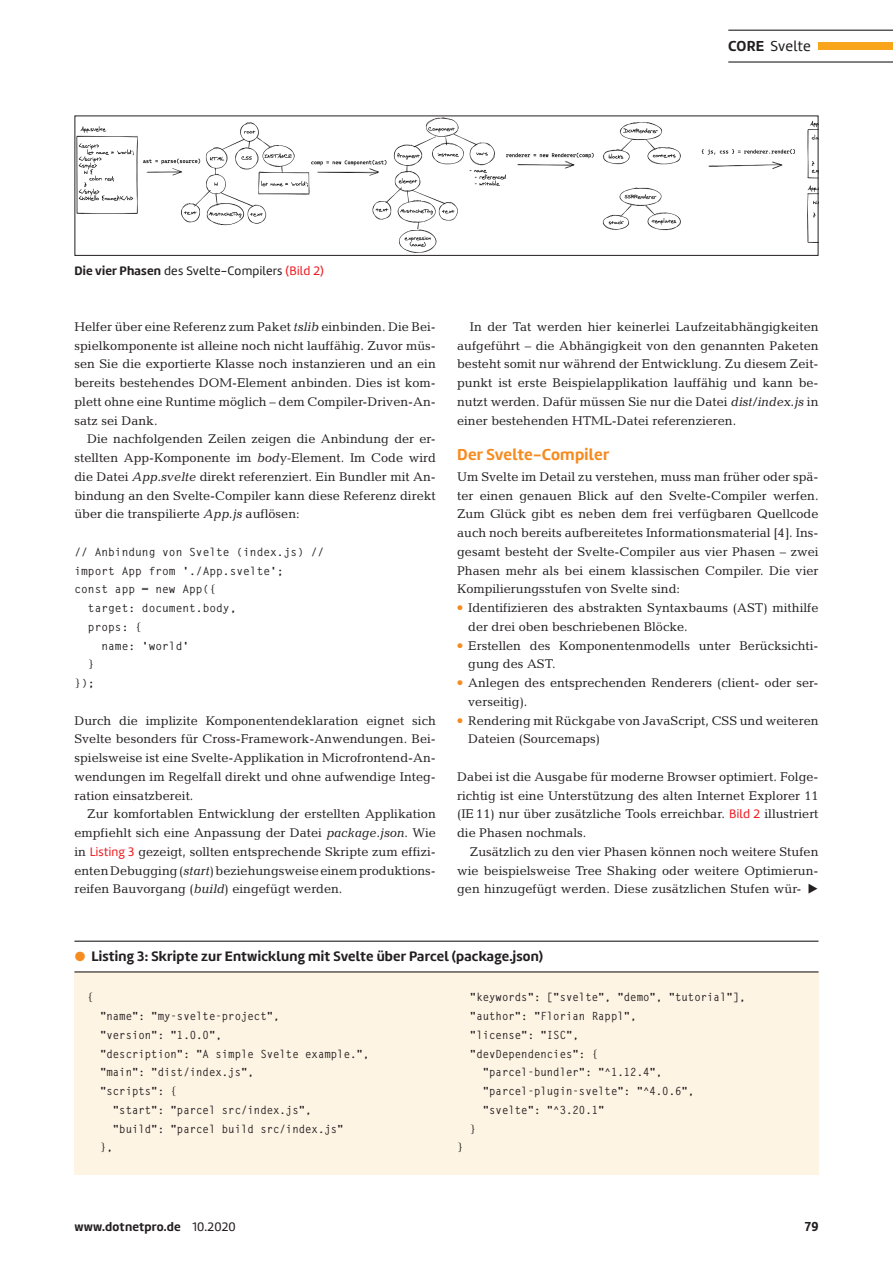
<style>
.page{position:relative;width:893px;height:1263px;background:#fff}
.page>*{position:absolute;margin:0;border:0;box-sizing:border-box;transform-origin:0 0}
.IR_00_fliesstext_hea{font:700 16.5px "Amelia";letter-spacing:.015em;color:#f68b1f}
.IR_40_seitenstrecke{font:15px "Amelia";letter-spacing:.01em;color:#231f20}
.t1{font:700 14.25px "Amelia";letter-spacing:.015em;color:#231f20}
.IR_40_seitenstrecke-2{font:700 13.5px "Amelia";color:#231f20}
.t2{font:12.75px/18.8px "Candida Std";color:#231f20;text-align:justify}
.t3{font:12.75px "Amelia";letter-spacing:.015em;color:#231f20}
.IR_40_seitenstrecke-3{font:700 12.75px "Amelia";letter-spacing:.015em;color:#231f20}
.IR_02_kasten_listing{font:700 11.25px "Letter Gothic Std";color:#231f20;scale:.95 1}
.IR_00_fliesstext_lis{font:700 11.25px "Letter Gothic Std";color:#231f20}
.s1{font-weight:700}
.s2{color:#ee1d23}
.s3{font-style:italic}
.s4{font-family:"Amelia";color:#ee1d23}
.s5{font-weight:400}
</style>
<div class="page">
<hr style="left:728px;top:30px;width:165px;height:1px;background:#231f20">
<hr style="left:728px;top:61px;width:165px;height:2px;background:#231f20">
<div style="left:819px;top:42px;width:74px;height:8px;background:#f9a51b"></div>
<img style="left:76px;top:117px;width:741px;height:136px">
<div style="left:74px;top:115px;width:745px;height:141px;border:1px solid #231f20"></div>
<div style="left:74px;top:972px;width:745px;height:203px;background:#fef4e4"></div>
<hr style="left:74px;top:941px;width:745px;height:1px;background:#231f20">
<hr style="left:74px;top:971px;width:745px;height:1px;background:#231f20">
<p class="IR_40_seitenstrecke" style="left:728px;top:37px;width:84px"><span class="s1">CORE</span> Svelte</p>
<p class="t3" style="left:74px;top:263px;width:251px"><span class="s1">Die vier Phasen</span> des Svelte-Compilers <span class="s2">(Bild 2)</span></p>
<p class="t2" style="left:74px;top:317px;width:363px">Helfer über eine Referenz zum Paket <span class="s3">tslib</span> einbinden. Die Bei&shy;spielkomponente ist alleine noch nicht lauffähig. Zuvor müs&shy;sen Sie die exportierte Klasse noch instanzieren und an ein bereits bestehendes DOM-Element anbinden. Dies ist kom&shy;plett ohne eine Runtime möglich – dem Compiler-Driven-An&shy;satz sei Dank.</p>
<p class="t2" style="left:74px;top:430px;width:363px;text-indent:13px">Die nachfolgenden Zeilen zeigen die Anbindung der er&shy;stellten App-Komponente im <span class="s3">body-</span>Element. Im Code wird die Datei <span class="s3">App.svelte</span> direkt referenziert. Ein Bundler mit An&shy;bindung an den Svelte-Compiler kann diese Referenz direkt über die transpilierte <span class="s3">App.js</span> auflösen:</p>
<p class="IR_00_fliesstext_lis" style="left:74px;top:545px;width:251px">// Anbindung von Svelte (index.js) //</p>
<p class="IR_00_fliesstext_lis" style="left:74px;top:564px;width:211px">import App from './App.svelte';</p>
<p class="IR_00_fliesstext_lis" style="left:74px;top:582px;width:143px">const app = new App({</p>
<p class="IR_00_fliesstext_lis" style="left:88px;top:601px;width:150px">target: document.body,</p>
<p class="IR_00_fliesstext_lis" style="left:88px;top:620px;width:55px">props: {</p>
<p class="IR_00_fliesstext_lis" style="left:101px;top:639px;width:89px">name: 'world'</p>
<p class="IR_00_fliesstext_lis" style="left:88px;top:657px;width:8px">}</p>
<p class="IR_00_fliesstext_lis" style="left:74px;top:676px;width:22px">});</p>
<p class="t2" style="left:74px;top:711px;width:363px">Durch die implizite Komponentendeklaration eignet sich Svelte besonders für Cross-Framework-Anwendungen. Bei&shy;spielsweise ist eine Svelte-Applikation in Microfrontend-An&shy;wendungen im Regelfall direkt und ohne aufwendige Integ&shy;ration einsatzbereit.</p>
<p class="t2" style="left:74px;top:805px;width:363px;text-align:left;text-indent:13px">Zur komfortablen Entwicklung der erstellten Applikation empfiehlt sich eine Anpassung der Datei <span class="s3">package.json</span>. Wie in <span class="s4">Listing 3</span> gezeigt, sollten entsprechende Skripte zum effizi&shy;enten Debugging (<span class="s3">start</span>) beziehungsweise einem produktions&shy;reifen Bauvorgang (<span class="s3">build</span>) eingefügt werden.</p>
<p class="t2" style="left:457px;top:317px;width:363px;text-indent:13px">In der Tat werden hier keinerlei Laufzeitabhängigkeiten aufgeführt – die Abhängigkeit von den genannten Paketen besteht somit nur während der Entwicklung. Zu diesem Zeit&shy;punkt ist erste Beispielapplikation lauffähig und kann be&shy;nutzt werden. Dafür müssen Sie nur die Datei <span class="s3">dist/index.js</span> in einer bestehenden HTML-Datei referenzieren.</p>
<p class="IR_00_fliesstext_hea" style="left:457px;top:445px;width:154px">Der Svelte-Compiler</p>
<p class="t2" style="left:457px;top:467px;width:363px">Um Svelte im Detail zu verstehen, muss man früher oder spä&shy;ter einen genauen Blick auf den Svelte-Compiler werfen.<br>Zum Glück gibt es neben dem frei verfügbaren Quellcode auch noch bereits aufbereitetes Informationsmaterial [4]. Ins&shy;gesamt besteht der Svelte-Compiler aus vier Phasen – zwei Phasen mehr als bei einem klassischen Compiler. Die vier Kompilierungsstufen von Svelte sind:</p>
<p class="t2" style="left:468px;top:598px;width:352px">Identifizieren des abstrakten Syntaxbaums (AST) mithilfe der drei oben beschriebenen Blöcke.</p>
<p class="t2" style="left:468px;top:636px;width:352px">Erstellen des Komponentenmodells unter Berücksichti&shy;gung des AST.</p>
<p class="t2" style="left:468px;top:673px;width:352px">Anlegen des entsprechenden Renderers (client- oder ser&shy;verseitig).</p>
<p class="t2" style="left:468px;top:711px;width:352px">Rendering mit Rückgabe von JavaScript, CSS und weiteren<br>Dateien (Sourcemaps)</p>
<p class="t2" style="left:457px;top:767px;width:363px">Dabei ist die Ausgabe für moderne Browser optimiert. Folge&shy;richtig ist eine Unterstützung des alten Internet Explorer 11 (IE 11) nur über zusätzliche Tools erreichbar. <span class="s4">Bild 2</span> illustriert die Phasen nochmals.</p>
<p class="t2" style="left:457px;top:842px;width:363px;text-indent:13px">Zusätzlich zu den vier Phasen können noch weitere Stufen wie beispielsweise Tree Shaking oder weitere Optimierun&shy;gen hinzugefügt werden. Diese zusätzlichen Stufen wür-</p>
<p class="t1" style="left:91px;top:948px;width:453px">Listing 3: Skripte zur Entwicklung mit Svelte über Parcel (package.json)</p>
<p class="IR_02_kasten_listing" style="left:87px;top:990px;width:8px">{</p>
<p class="IR_02_kasten_listing" style="left:100px;top:1009px;width:191px">"name": "my-svelte-project",</p>
<p class="IR_02_kasten_listing" style="left:100px;top:1028px;width:130px">"version": "1.0.0",</p>
<p class="IR_02_kasten_listing" style="left:100px;top:1047px;width:285px">"description": "A simple Svelte example.",</p>
<p class="IR_02_kasten_listing" style="left:100px;top:1065px;width:164px">"main": "dist/index.js",</p>
<p class="IR_02_kasten_listing" style="left:100px;top:1084px;width:82px">"scripts": {</p>
<p class="IR_02_kasten_listing" style="left:113px;top:1103px;width:211px">"start": "parcel src/index.js",</p>
<p class="IR_02_kasten_listing" style="left:113px;top:1122px;width:245px">"build": "parcel build src/index.js"</p>
<p class="IR_02_kasten_listing" style="left:100px;top:1140px;width:15px">},</p>
<p class="IR_02_kasten_listing" style="left:457px;top:1140px;width:8px">}</p>
<p class="IR_02_kasten_listing" style="left:470px;top:990px;width:292px">"keywords": ["svelte", "demo", "tutorial"],</p>
<p class="IR_02_kasten_listing" style="left:470px;top:1009px;width:177px">"author": "Florian Rappl",</p>
<p class="IR_02_kasten_listing" style="left:470px;top:1028px;width:116px">"license": "ISC",</p>
<p class="IR_02_kasten_listing" style="left:470px;top:1047px;width:137px">"devDependencies": {</p>
<p class="IR_02_kasten_listing" style="left:483px;top:1065px;width:191px">"parcel-bundler": "^1.12.4",</p>
<p class="IR_02_kasten_listing" style="left:483px;top:1084px;width:224px">"parcel-plugin-svelte": "^4.0.6",</p>
<p class="IR_02_kasten_listing" style="left:483px;top:1103px;width:130px">"svelte": "^3.20.1"</p>
<p class="IR_02_kasten_listing" style="left:470px;top:1122px;width:8px">}</p>
<p class="IR_40_seitenstrecke-3" style="left:74px;top:1219px;width:163px">www.dotnetpro.de <span class="s5">10.2020</span></p>
<p class="IR_40_seitenstrecke-2" style="left:805px;top:1218px;width:15px">79</p>
</div>
